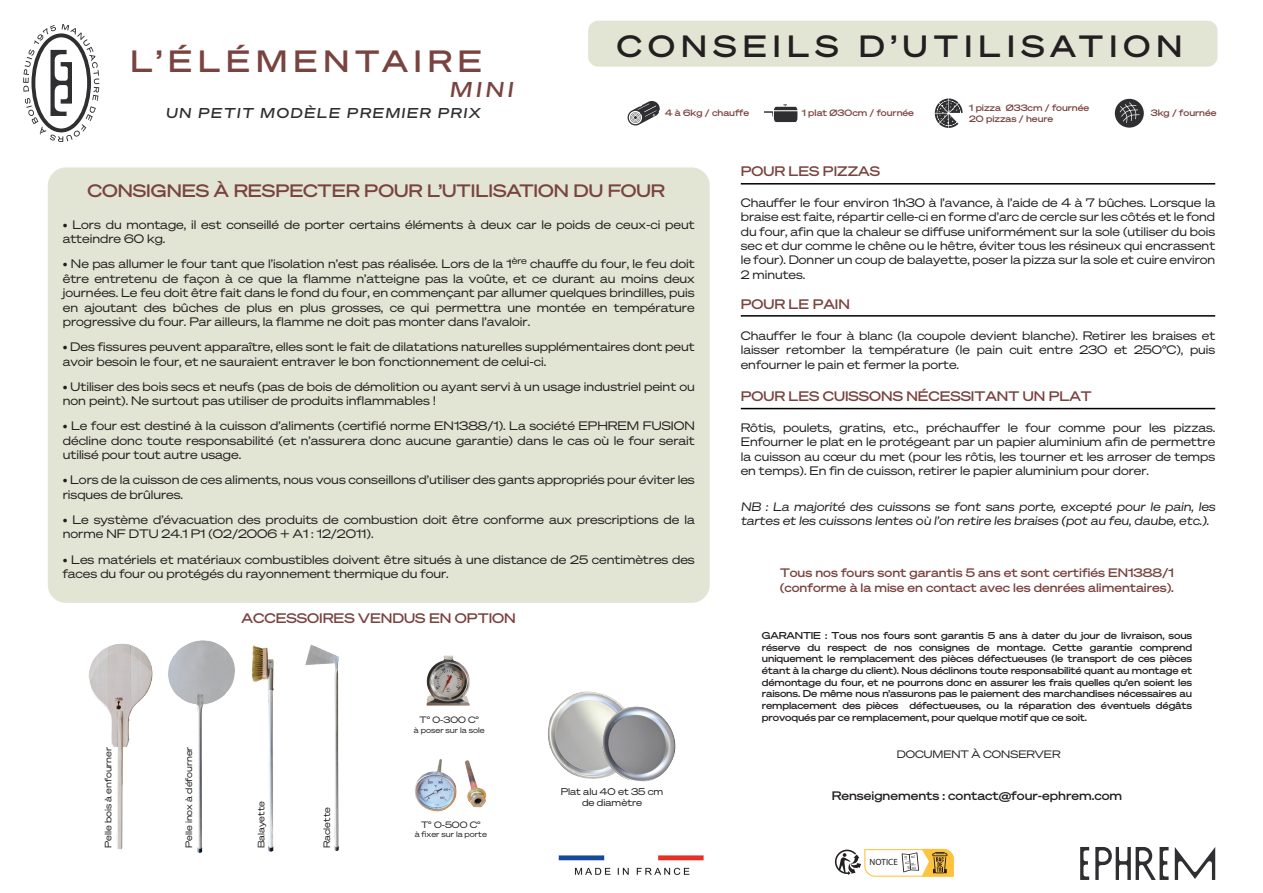
<style>
.page{position:relative;width:1263px;height:893px;background:#fff}
.page>*{position:absolute;margin:0;border:0;box-sizing:border-box;transform-origin:0 0}
.t1{font:30px "Sohne Breit Kraftig";letter-spacing:.21em;color:#231f20}
.t2{font:30px "Sohne Breit Kraftig";letter-spacing:.2em;color:#79433f}
.t3{font:21px "Sohne Breit Kraftig Kursiv";color:#79433f}
.t4{font:17.55px "Sohne Breit Kraftig";color:#79433f}
.t5{font:13.95px "Sohne Breit Kraftig Kursiv";letter-spacing:.12em;color:#2f2e31}
.t6{font:13.5px "Sohne Breit Kraftig";color:#79433f}
.t7{font:12px/14.4px "Sohne Breit Buch";color:#231f20}
.t8{font:12px/14.4px "Sohne Breit Buch Kursiv";color:#231f20}
.t9{font:12px/14.4px "Sohne Breit Kraftig";color:#79433f}
.t10{font:12px "Sohne Breit Kraftig";color:#231f20}
.t11{font:10.5px "Sohne Breit Buch";color:#231f20}
.t12{font:9.75px/11.7px "Sohne Breit Kraftig";letter-spacing:-.01em;color:#231f20;text-align:justify}
.t13{font:9.45px/11.4px "Sohne Breit Buch";color:#231f20;text-align:center}
.t14{font:9px/10.8px "Sohne Breit Kraftig";color:#79433f}
.t15{font:9px "Sohne Breit Buch";color:#231f20}
.t16{font:9px "Myriad Pro";color:#231f20}
.t17{font:7.65px "Sohne Breit Buch";color:#231f20}
</style>
<div class="page">
<img style="left:558px;top:855px;width:146px;height:20px">
<div style="left:48px;top:167px;width:662px;height:436px;background:#e3e5d4;border-radius:18px"></div>
<svg style="left:1080px;top:847px;width:135px;height:33px"></svg>
<hr style="left:741px;top:183px;width:474px;height:2px;background:#000001">
<hr style="left:741px;top:315px;width:474px;height:2px;background:#000001">
<hr style="left:741px;top:408px;width:474px;height:1px;background:#000001">
<svg style="left:764px;top:104px;width:33px;height:18px"></svg>
<svg style="left:1115px;top:99px;width:29px;height:29px"></svg>
<svg style="left:628px;top:101px;width:32px;height:24px"></svg>
<svg style="left:935px;top:99px;width:28px;height:29px"></svg>
<svg style="left:23px;top:24px;width:76px;height:118px"></svg>
<img style="left:251px;top:645px;width:23px;height:207px">
<img style="left:88px;top:643px;width:65px;height:207px">
<img style="left:168px;top:640px;width:67px;height:213px">
<img style="left:305px;top:644px;width:34px;height:207px">
<img style="left:548px;top:691px;width:46px;height:88px">
<img style="left:594px;top:692px;width:82px;height:90px">
<img style="left:426px;top:655px;width:44px;height:51px">
<img style="left:415px;top:758px;width:72px;height:54px">
<div style="left:588px;top:21px;width:629px;height:46px;background:#e3e5d4;border-radius:10px"></div>
<svg style="left:834px;top:848px;width:120px;height:29px"></svg>
<h1 class="t2" style="left:130px;top:42px;width:353px">L’ÉLÉMENTAIRE</h1>
<h2 class="t3" style="left:449px;top:76px;width:65px">MINI</h2>
<p class="t5" style="left:166px;top:104px;width:315px">UN PETIT MODÈLE PREMIER PRIX</p>
<h1 class="t1" style="left:617px;top:26px;width:567px">CONSEILS D’UTILISATION</h1>
<p class="t14" style="left:665px;top:107px;width:85px">4 à 6kg / chauffe</p>
<p class="t14" style="left:802px;top:107px;width:114px">1 plat Ø30cm / fournée</p>
<p class="t14" style="left:969px;top:102px;width:121px">1 pizza Ø33cm / fournée<br>20 pizzas / heure</p>
<p class="t14" style="left:1151px;top:107px;width:67px">3kg / fournée</p>
<h3 class="t4" style="left:87px;top:179px;width:579px">CONSIGNES À RESPECTER POUR L’UTILISATION DU FOUR</h3>
<p class="t7" style="left:63px;top:217px;width:633px">• Lors du montage, il est conseillé de porter certains éléments à deux car le poids de ceux-ci peut atteindre 60 kg.</p>
<p class="t7" style="left:63px;top:256px;width:633px;text-align:justify">• Ne pas allumer le four tant que l’isolation n’est pas réalisée. Lors de la 1<sup>ère</sup> chauffe du four, le feu doit être entretenu de façon à ce que la flamme n’atteigne pas la voûte, et ce durant au moins deux journées. Le feu doit être fait dans le fond du four, en commençant par allumer quelques brindilles, puis en ajoutant des bûches de plus en plus grosses, ce qui permettra une montée en température progressive du four. Par ailleurs, la flamme ne doit pas monter dans l’avaloir.</p>
<p class="t7" style="left:63px;top:339px;width:633px">• Des fissures peuvent apparaître, elles sont le fait de dilatations naturelles supplémentaires dont peut avoir besoin le four, et ne sauraient entraver le bon fonctionnement de celui-ci.</p>
<p class="t7" style="left:63px;top:379px;width:633px">• Utiliser des bois secs et neufs (pas de bois de démolition ou ayant servi à un usage industriel peint ou non peint). Ne surtout pas utiliser de produits inflammables !</p>
<p class="t7" style="left:63px;top:418px;width:633px;text-align:justify">• Le four est destiné à la cuisson d’aliments (certifié norme EN1388/1). La société EPHREM FUSION décline donc toute responsabilité (et n’assurera donc aucune garantie) dans le cas où le four serait utilisé pour tout autre usage.</p>
<p class="t7" style="left:63px;top:472px;width:633px">• Lors de la cuisson de ces aliments, nous vous conseillons d’utiliser des gants appropriés pour éviter les risques de brûlures.</p>
<p class="t7" style="left:63px;top:512px;width:633px">• Le système d’évacuation des produits de combustion doit être conforme aux prescriptions de la norme NF DTU 24.1 P1 (02/2006 + A1 : 12/2011).</p>
<p class="t7" style="left:63px;top:552px;width:633px">• Les matériels et matériaux combustibles doivent être situés à une distance de 25 centimètres des faces du four ou protégés du rayonnement thermique du four.</p>
<p class="t6" style="left:242px;top:609px;width:276px">ACCESSOIRES VENDUS EN OPTION</p>
<p class="t15" style="left:103px;top:848px;width:102px;rotate:-90deg">Pelle bois à enfourner</p>
<p class="t15" style="left:183px;top:848px;width:103px;rotate:-90deg">Pelle inox à défourner</p>
<p class="t15" style="left:255px;top:848px;width:49px;rotate:-90deg">Balayette</p>
<p class="t15" style="left:321px;top:848px;width:42px;rotate:-90deg">Raclette</p>
<p class="t15" style="left:419px;top:714px;width:61px">T° 0-300 C°</p>
<p class="t17" style="left:414px;top:725px;width:72px">à poser sur la sole</p>
<p class="t15" style="left:421px;top:819px;width:61px">T° 0-500 C°</p>
<p class="t17" style="left:415px;top:829px;width:74px">à fixer sur la porte</p>
<p class="t13" style="left:561px;top:785px;width:104px">Plat alu 40 et 35 cm de diamètre</p>
<p class="t6" style="left:741px;top:163px;width:141px">POUR LES PIZZAS</p>
<p class="t7" style="left:741px;top:195px;width:476px;text-align:justify">Chauffer le four environ 1h30 à l’avance, à l’aide de 4 à 7 bûches. Lorsque la braise est faite, répartir celle-ci en forme d’arc de cercle sur les côtés et le fond du four, afin que la chaleur se diffuse uniformément sur la sole (utiliser du bois sec et dur comme le chêne ou le hêtre, éviter tous les résineux qui encrassent le four). Donner un coup de balayette, poser la pizza sur la sole et cuire environ 2 minutes.</p>
<p class="t6" style="left:741px;top:296px;width:111px">POUR LE PAIN</p>
<p class="t7" style="left:741px;top:328px;width:476px;text-align:justify">Chauffer le four à blanc (la coupole devient blanche). Retirer les braises et laisser retomber la température (le pain cuit entre 230 et 250°C), puis enfourner le pain et fermer la porte.</p>
<p class="t6" style="left:741px;top:388px;width:352px">POUR LES CUISSONS NÉCESSITANT UN PLAT</p>
<p class="t7" style="left:741px;top:420px;width:476px;text-align:justify">Rôtis, poulets, gratins, etc., préchauffer le four comme pour les pizzas.<br>Enfourner le plat en le protégeant par un papier aluminium afin de permettre la cuisson au cœur du met (pour les rôtis, les tourner et les arroser de temps en temps). En fin de cuisson, retirer le papier aluminium pour dorer.</p>
<p class="t8" style="left:741px;top:499px;width:476px">NB : La majorité des cuissons se font sans porte, excepté pour le pain, les tartes et les cuissons lentes où l’on retire les braises (pot au feu, daube, etc.).</p>
<p class="t9" style="left:780px;top:565px;width:395px">Tous nos fours sont garantis 5 ans et sont certifiés EN1388/1 (conforme à la mise en contact avec les denrées alimentaires).</p>
<p class="t12" style="left:762px;top:629px;width:432px">GARANTIE : Tous nos fours sont garantis 5 ans à dater du jour de livraison, sous réserve du respect de nos consignes de montage. Cette garantie comprend uniquement le remplacement des pièces défectueuses (le transport de ces pièces étant à la charge du client). Nous déclinons toute responsabilité quant au montage et démontage du four, et ne pourrons donc en assurer les frais quelles qu’en soient les raisons. De même nous n’assurons pas le paiement des marchandises nécessaires au remplacement des pièces défectueuses, ou la réparation des éventuels dégâts provoqués par ce remplacement, pour quelque motif que ce soit.</p>
<p class="t11" style="left:897px;top:748px;width:165px">DOCUMENT À CONSERVER</p>
<p class="t10" style="left:832px;top:788px;width:292px">Renseignements : contact@four-ephrem.com</p>
<p class="t16" style="left:870px;top:857px;width:30px">NOTICE</p>
</div>
